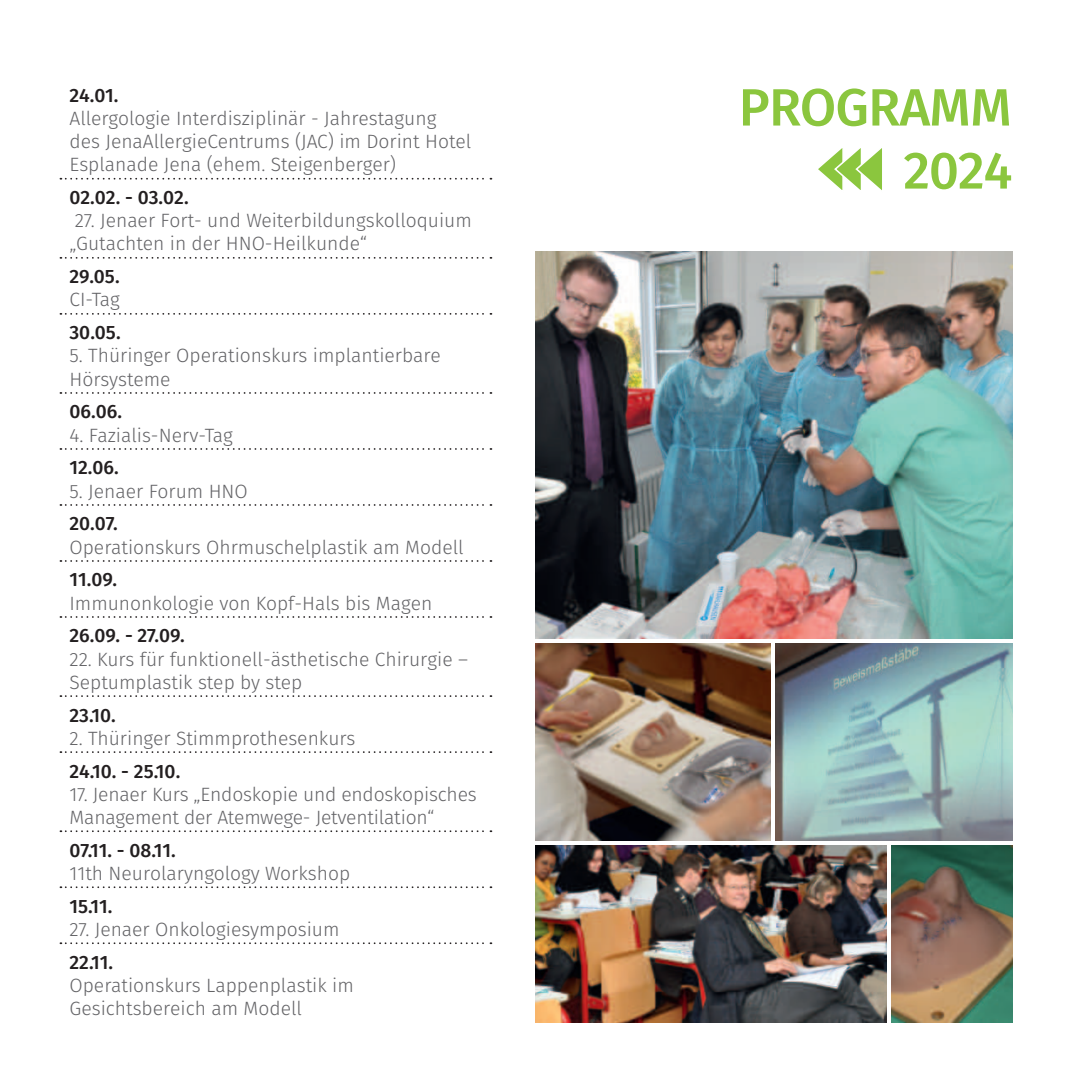
<style>
.page{position:relative;width:1072px;height:1072px;background:#fff}
.page>*{position:absolute;margin:0;border:0;box-sizing:border-box;transform-origin:0 0}
.U1{font:500 52.5px "Fira Sans";letter-spacing:-.015em;color:#8bc63e}
.t1{font:300 19.25px/23.1px "Fira Sans";color:#636366}
.t2{font:500 19.25px "Fira Sans";color:#231f20}
</style>
<div class="page">
<svg style="left:60px;top:257px;width:431px;height:2px"></svg>
<svg style="left:60px;top:313px;width:431px;height:2px"></svg>
<svg style="left:60px;top:886px;width:431px;height:2px"></svg>
<svg style="left:60px;top:942px;width:431px;height:2px"></svg>
<svg style="left:60px;top:830px;width:431px;height:2px"></svg>
<svg style="left:60px;top:392px;width:431px;height:2px"></svg>
<svg style="left:60px;top:560px;width:431px;height:2px"></svg>
<svg style="left:60px;top:616px;width:431px;height:2px"></svg>
<svg style="left:60px;top:695px;width:431px;height:2px"></svg>
<svg style="left:60px;top:751px;width:431px;height:2px"></svg>
<svg style="left:60px;top:448px;width:431px;height:2px"></svg>
<svg style="left:60px;top:504px;width:431px;height:2px"></svg>
<svg style="left:60px;top:178px;width:431px;height:2px"></svg>
<img style="left:776px;top:643px;width:236px;height:197px">
<img style="left:536px;top:845px;width:350px;height:177px">
<img style="left:536px;top:643px;width:234px;height:197px">
<img style="left:891px;top:845px;width:121px;height:177px">
<img style="left:536px;top:252px;width:476px;height:386px">
<svg style="left:818px;top:148px;width:64px;height:43px"></svg>
<p class="t2" style="left:69px;top:80px;width:51px">24.01.</p>
<p class="t1" style="left:69px;top:107px;width:403px">Allergologie Interdisziplinär - Jahrestagung des JenaAllergieCentrums (JAC) im Dorint Hotel<br>Esplanade Jena (ehem. Steigenberger)</p>
<p class="t2" style="left:69px;top:182px;width:121px">02.02. - 03.02.</p>
<p class="t1" style="left:69px;top:209px;width:404px">27. Jenaer Fort- und Weiterbildungskolloquium „Gutachten in der HNO-Heilkunde“</p>
<p class="t2" style="left:69px;top:261px;width:52px">29.05.</p>
<p class="t1" style="left:69px;top:288px;width:52px">CI-Tag</p>
<p class="t2" style="left:69px;top:317px;width:53px">30.05.</p>
<p class="t1" style="left:69px;top:344px;width:373px">5. Thüringer Operationskurs implantierbare<br>Hörsysteme</p>
<p class="t2" style="left:69px;top:396px;width:54px">06.06.</p>
<p class="t1" style="left:69px;top:423px;width:165px">4. Fazialis-Nerv-Tag</p>
<p class="t2" style="left:69px;top:452px;width:51px">12.06.</p>
<p class="t1" style="left:69px;top:479px;width:180px">5. Jenaer Forum HNO</p>
<p class="t2" style="left:69px;top:508px;width:50px">20.07.</p>
<p class="t1" style="left:69px;top:535px;width:395px">Operationskurs Ohrmuschelplastik am Modell</p>
<p class="t2" style="left:69px;top:564px;width:49px">11.09.</p>
<p class="t1" style="left:69px;top:591px;width:364px">Immunonkologie von Kopf-Hals bis Magen</p>
<p class="t2" style="left:69px;top:620px;width:117px">26.09. - 27.09.</p>
<p class="t1" style="left:69px;top:647px;width:400px">22. Kurs für funktionell-ästhetische Chirurgie –<br>Septumplastik step by step</p>
<p class="t2" style="left:69px;top:699px;width:48px">23.10.</p>
<p class="t1" style="left:69px;top:726px;width:287px">2. Thüringer Stimmprothesenkurs</p>
<p class="t2" style="left:69px;top:755px;width:112px">24.10. - 25.10.</p>
<p class="t1" style="left:69px;top:782px;width:409px">17. Jenaer Kurs „Endoskopie und endoskopisches<br>Management der Atemwege- Jetventilation“</p>
<p class="t2" style="left:69px;top:834px;width:108px">07.11. - 08.11.</p>
<p class="t1" style="left:69px;top:861px;width:282px">11th Neurolaryngology Workshop</p>
<p class="t2" style="left:69px;top:890px;width:44px">15.11.</p>
<p class="t1" style="left:69px;top:917px;width:271px">27. Jenaer Onkologiesymposium</p>
<p class="t2" style="left:69px;top:946px;width:45px">22.11.</p>
<p class="t1" style="left:69px;top:973px;width:286px">Operationskurs Lappenplastik im<br>Gesichtsbereich am Modell</p>
<p class="U1" style="left:738px;top:65px;width:275px">PROGRAMM</p>
<p class="U1" style="left:903px;top:128px;width:111px">2024</p>
</div>
